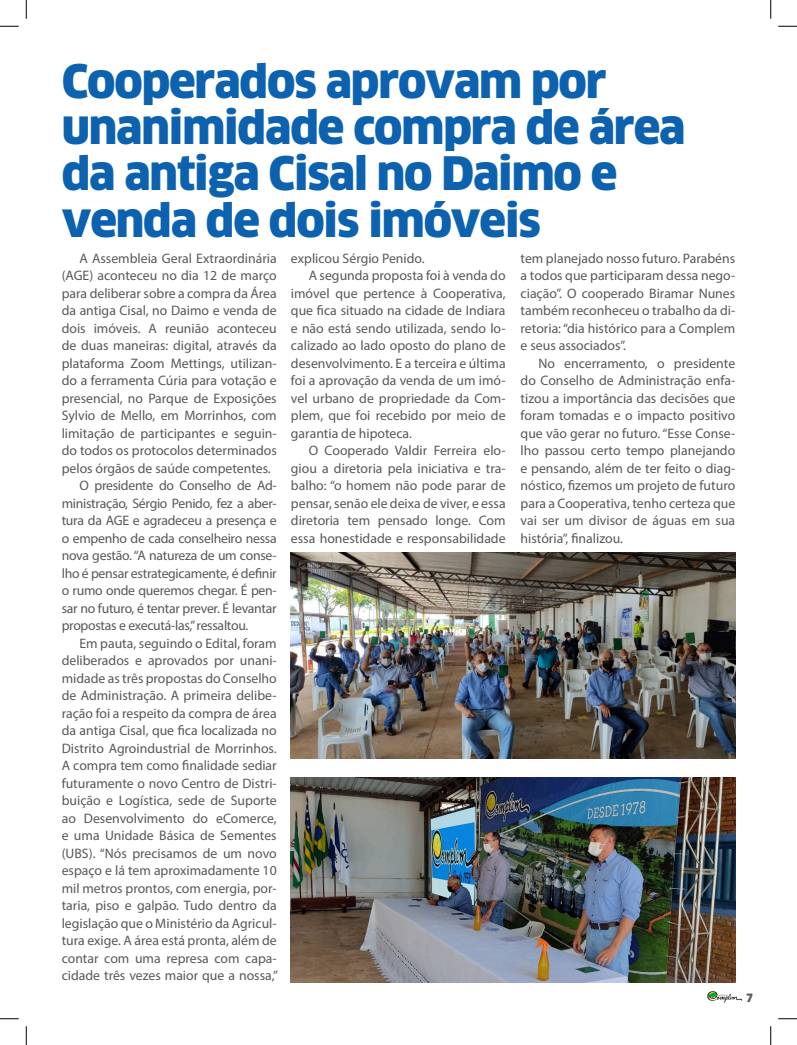
<style>
.page{position:relative;width:797px;height:1045px;background:#fff}
.page>*{position:absolute;margin:0;border:0;box-sizing:border-box;transform-origin:0 0}
.t1{font:900 45px/46.2px "Clan OSF";letter-spacing:-.025em;color:#0d62b0}
.t2{font:13.75px/17.5px "Myriad Pro";color:#57585a;text-align:justify}
.t3{font:900 11.38px "Clan OSF";color:#57585a}
</style>
<div class="page">
<svg style="left:707px;top:991px;width:35px;height:12px"></svg>
<img style="left:291px;top:553px;width:444px;height:205px">
<img style="left:291px;top:777px;width:444px;height:205px">
<svg style="left:0;top:25px;width:19px;height:2px"></svg>
<svg style="left:778px;top:25px;width:19px;height:2px"></svg>
<svg style="left:0;top:1018px;width:19px;height:1px"></svg>
<svg style="left:778px;top:1018px;width:19px;height:1px"></svg>
<svg style="left:25px;top:0;width:2px;height:19px"></svg>
<svg style="left:25px;top:1026px;width:2px;height:19px"></svg>
<svg style="left:770px;top:0;width:1px;height:19px"></svg>
<svg style="left:770px;top:1026px;width:1px;height:19px"></svg>
<p class="t1" style="left:62px;top:58px;width:625px">Cooperados aprovam por unanimidade compra de área da antiga Cisal no Daimo e venda de dois imóveis</p>
<p class="t2" style="left:62px;top:249px;width:216px;text-indent:18px">A Assembleia Geral Extraordinária (AGE) aconteceu no dia 12 de março para deliberar sobre a compra da Área da antiga Cisal, no Daimo e venda de dois imóveis. A reunião aconteceu de duas maneiras: digital, através da plataforma Zoom Mettings, utilizan&shy;do a ferramenta Cúria para votação e presencial, no Parque de Exposições Sylvio de Mello, em Morrinhos, com limitação de participantes e seguin&shy;do todos os protocolos determinados pelos órgãos de saúde competentes.</p>
<p class="t2" style="left:62px;top:476px;width:216px;text-indent:18px">O presidente do Conselho de Ad&shy;ministração, Sérgio Penido, fez a aber&shy;tura da AGE e agradeceu a presença e o empenho de cada conselheiro nessa nova gestão. “A natureza de um conse&shy;lho é pensar estrategicamente, é definir o rumo onde queremos chegar. É pen&shy;sar no futuro, é tentar prever. É levantar propostas e executá-las,” ressaltou.</p>
<p class="t2" style="left:62px;top:634px;width:218px;text-indent:18px">Em pauta, seguindo o Edital, foram deliberados e aprovados por unani&shy;midade as três propostas do Conselho de Administração. A primeira delibe&shy;ração foi a respeito da compra de área da antiga Cisal, que fica localizada no Distrito Agroindustrial de Morrinhos.<br>A compra tem como finalidade sediar futuramente o novo Centro de Distri&shy;buição e Logística, sede de Suporte ao Desenvolvimento do eComerce, e uma Unidade Básica de Sementes (UBS). “Nós precisamos de um novo espaço e lá tem aproximadamente 10 mil metros prontos, com energia, por&shy;taria, piso e galpão. Tudo dentro da legislação que o Ministério da Agricul&shy;tura exige. A área está pronta, além de contar com uma represa com capa&shy;cidade três vezes maior que a nossa,”</p>
<p class="t2" style="left:520px;top:249px;width:216px">tem planejado nosso futuro. Parabéns a todos que participaram dessa nego&shy;ciação”. O cooperado Biramar Nunes também reconheceu o trabalho da di&shy;retoria: “dia histórico para a Complem e seus associados”.</p>
<p class="t2" style="left:520px;top:354px;width:216px;text-indent:18px">No encerramento, o presidente do Conselho de Administração enfa&shy;tizou a importância das decisões que foram tomadas e o impacto positivo que vão gerar no futuro. “Esse Conse&shy;lho passou certo tempo planejando e pensando, além de ter feito o diag&shy;nóstico, fizemos um projeto de futuro para a Cooperativa, tenho certeza que vai ser um divisor de águas em sua história”, finalizou.</p>
<p class="t2" style="left:291px;top:249px;width:135px">explicou Sérgio Penido.</p>
<p class="t2" style="left:309px;top:266px;width:198px">A segunda proposta foi à venda do</p>
<p class="t2" style="left:291px;top:284px;width:216px">imóvel que pertence à Cooperativa,</p>
<p class="t2" style="left:291px;top:301px;width:216px">que fica situado na cidade de Indiara</p>
<p class="t2" style="left:291px;top:319px;width:216px">e não está sendo utilizada, sendo lo-</p>
<p class="t2" style="left:291px;top:336px;width:216px">calizado ao lado oposto do plano de</p>
<p class="t2" style="left:291px;top:354px;width:216px">desenvolvimento. E a terceira e última</p>
<p class="t2" style="left:291px;top:371px;width:216px">foi a aprovação da venda de um imó-</p>
<p class="t2" style="left:291px;top:389px;width:216px">vel urbano de propriedade da Com-</p>
<p class="t2" style="left:291px;top:406px;width:216px">plem, que foi recebido por meio de</p>
<p class="t2" style="left:291px;top:424px;width:123px">garantia de hipoteca.</p>
<p class="t2" style="left:309px;top:441px;width:198px">O Cooperado Valdir Ferreira elo-</p>
<p class="t2" style="left:291px;top:459px;width:216px">giou a diretoria pela iniciativa e tra-</p>
<p class="t2" style="left:291px;top:476px;width:216px">balho: “o homem não pode parar de</p>
<p class="t2" style="left:291px;top:494px;width:216px">pensar, senão ele deixa de viver, e essa</p>
<p class="t2" style="left:291px;top:511px;width:216px">diretoria tem pensado longe. Com</p>
<p class="t2" style="left:291px;top:529px;width:216px">essa honestidade e responsabilidade</p>
<p class="t3" style="left:746px;top:990px;width:8px">7</p>
</div>
